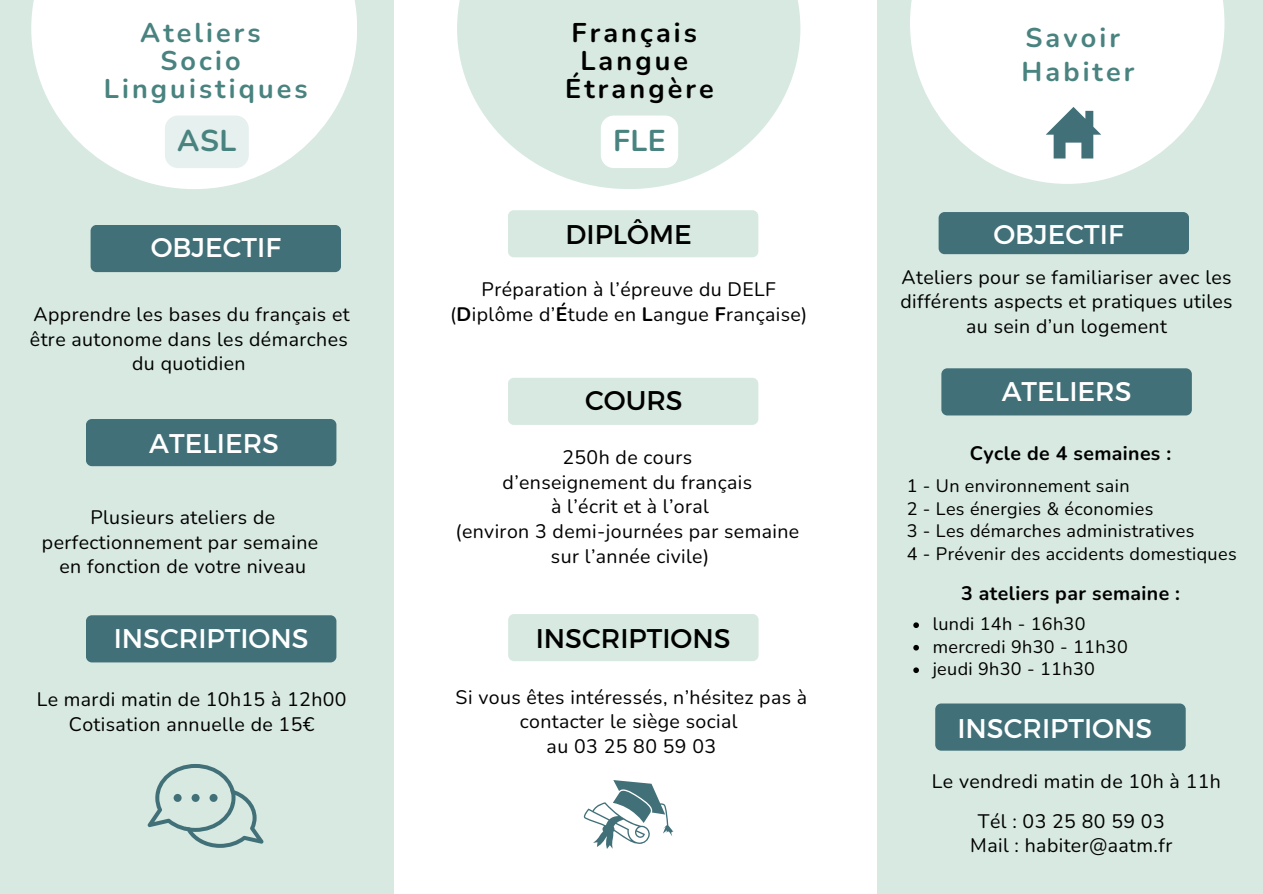
<style>
.page{position:relative;width:1263px;height:894px;background:#fff}
.page>*{position:absolute;margin:0;border:0;box-sizing:border-box;transform-origin:0 0}
.t1{font:700 30px "Nunito";letter-spacing:.02em;color:#49837f}
.t2{font:27px "Montserrat";color:#fff}
.t3{font:700 27px/28.2px "Nunito";letter-spacing:.115em;color:#49837f;text-align:center}
.t4{font:27px "Montserrat";color:#000}
.t5{font:700 27px/28.2px "Nunito";letter-spacing:.115em;color:#000;text-align:center}
.t6{font:19.5px/24.8px "Nunito";letter-spacing:.02em;color:#000;text-align:center}
.t7{font:700 19.5px "Nunito";letter-spacing:.02em;color:#000}
.t8{font:18px "Nunito";letter-spacing:.02em;color:#000}
.s1{font-weight:700}
</style>
<div class="page">
<div style="left:0;top:0;width:394px;height:893px;background:#d7e9e1"></div>
<svg style="left:31px;top:0;width:326px;height:189px;fill:#fff"></svg>
<div style="left:91px;top:225px;width:250px;height:47px;background:#417078;border-radius:6px"></div>
<div style="left:86px;top:419px;width:250px;height:47px;background:#417078;border-radius:6px"></div>
<div style="left:86px;top:615px;width:250px;height:47px;background:#417078;border-radius:6px"></div>
<svg style="left:147px;top:764px;width:117px;height:83px"></svg>
<div style="left:174px;top:793px;width:8px;height:8px;background:#417078;border-radius:50%"></div>
<div style="left:192px;top:793px;width:8px;height:8px;background:#417078;border-radius:50%"></div>
<div style="left:210px;top:793px;width:8px;height:8px;background:#417078;border-radius:50%"></div>
<div style="left:877px;top:0;width:386px;height:893px;background:#d7e9e1"></div>
<div style="left:939px;top:212px;width:250px;height:42px;background:#417078;border-radius:6px"></div>
<div style="left:941px;top:368px;width:251px;height:47px;background:#417078;border-radius:6px"></div>
<div style="left:935px;top:703px;width:251px;height:47px;background:#417078;border-radius:6px"></div>
<svg style="left:457px;top:0;width:343px;height:189px;fill:#d7e9e1"></svg>
<div style="left:508px;top:210px;width:250px;height:47px;background:#d7e9e1;border-radius:6px"></div>
<div style="left:508px;top:377px;width:250px;height:48px;background:#d7e9e1;border-radius:6px"></div>
<svg style="left:584px;top:780px;width:89px;height:68px"></svg>
<svg style="left:913px;top:622px;width:6px;height:5px"></svg>
<svg style="left:913px;top:644px;width:6px;height:6px"></svg>
<svg style="left:913px;top:667px;width:6px;height:5px"></svg>
<div style="left:508px;top:613px;width:250px;height:48px;background:#d7e9e1;border-radius:6px"></div>
<div style="left:165px;top:115px;width:84px;height:53px;background:#e5f0ef;border-radius:13px"></div>
<div style="left:601px;top:115px;width:77px;height:53px;background:#fff;border-radius:13px"></div>
<svg style="left:910px;top:0;width:314px;height:184px;fill:#fff"></svg>
<svg style="left:1046px;top:107px;width:55px;height:51px;background:#96b0b4"></svg>
<p class="t3" style="left:104px;top:19px;width:205px">Ateliers<br>Socio<br>Linguistiques</p>
<h3 class="t5" style="left:565px;top:19px;width:150px">Français<br>Langue<br>Étrangère</h3>
<p class="t1" style="left:177px;top:120px;width:61px">ASL</p>
<p class="t1" style="left:613px;top:120px;width:54px">FLE</p>
<h3 class="t2" style="left:151px;top:230px;width:132px">OBJECTIF</h3>
<h1 class="t6" style="left:30px;top:302px;width:321px;text-align:left">Apprendre les bases du français et être autonome dans les démarches</h1>
<h2 class="t6" style="left:132px;top:351px;width:115px">du quotidien</h2>
<p class="t2" style="left:149px;top:426px;width:131px">ATELIERS</p>
<p class="t6" style="left:42px;top:505px;width:278px">Plusieurs ateliers de perfectionnement par semaine</p>
<h2 class="t6" style="left:60px;top:554px;width:248px">en fonction de votre niveau</h2>
<p class="t2" style="left:114px;top:621px;width:196px">INSCRIPTIONS</p>
<h2 class="t6" style="left:37px;top:687px;width:311px">Le mardi matin de 10h15 à 12h00</h2>
<p class="t6" style="left:69px;top:712px;width:247px">Cotisation annuelle de 15€</p>
<p class="t4" style="left:566px;top:216px;width:128px">DIPLÔME</p>
<h2 class="t6" style="left:450px;top:277px;width:359px">Préparation à l’épreuve du DELF (<span class="s1">D</span>iplôme d’<span class="s1">É</span>tude en <span class="s1">L</span>angue <span class="s1">F</span>rançaise)</h2>
<p class="t4" style="left:585px;top:383px;width:99px">COURS</p>
<h2 class="t6" style="left:562px;top:445px;width:131px">250h de cours</h2>
<p class="t6" style="left:503px;top:469px;width:251px">d’enseignement du français</p>
<p class="t6" style="left:551px;top:494px;width:159px">à l’écrit et à l’oral</p>
<p class="t6" style="left:455px;top:519px;width:345px">(environ 3 demi-journées par semaine</p>
<p class="t6" style="left:551px;top:544px;width:160px">sur l’année civile)</p>
<p class="t4" style="left:536px;top:621px;width:196px">INSCRIPTIONS</p>
<p class="t6" style="left:456px;top:684px;width:353px">Si vous êtes intéressés, n’hésitez pas à contacter le siège social</p>
<p class="t6" style="left:547px;top:734px;width:171px">au 03 25 80 59 03</p>
<h2 class="t3" style="left:1021px;top:20px;width:114px;line-height:34.8px;text-align:left">Savoir<br>Habiter</h2>
<p class="t2" style="left:993px;top:216px;width:132px">OBJECTIF</p>
<p class="t6" style="left:900px;top:265px;width:334px">Ateliers pour se familiariser avec les différents aspects et pratiques utiles au sein d’un logement</p>
<h3 class="t2" style="left:1002px;top:373px;width:131px">ATELIERS</h3>
<h1 class="t7" style="left:970px;top:439px;width:203px">Cycle de 4 semaines :</h1>
<h2 class="t8" style="left:907px;top:474px;width:224px">1 - Un environnement sain</h2>
<p class="t8" style="left:907px;top:496px;width:248px">2 - Les énergies &amp; économies</p>
<h2 class="t8" style="left:907px;top:519px;width:289px">3 - Les démarches administratives</h2>
<p class="t8" style="left:907px;top:541px;width:331px">4 - Prévenir des accidents domestiques</p>
<p class="t7" style="left:961px;top:579px;width:221px">3 ateliers par semaine :</p>
<p class="t8" style="left:933px;top:612px;width:154px">lundi 14h - 16h30</p>
<p class="t8" style="left:933px;top:634px;width:197px">mercredi 9h30 - 11h30</p>
<p class="t8" style="left:933px;top:657px;width:164px">jeudi 9h30 - 11h30</p>
<p class="t2" style="left:957px;top:710px;width:196px">INSCRIPTIONS</p>
<h2 class="t6" style="left:932px;top:768px;width:290px">Le vendredi matin de 10h à 11h</h2>
<p class="t6" style="left:978px;top:808px;width:188px">Tél : 03 25 80 59 03</p>
<p class="t6" style="left:970px;top:833px;width:203px">Mail : habiter@aatm.fr</p>
</div>
